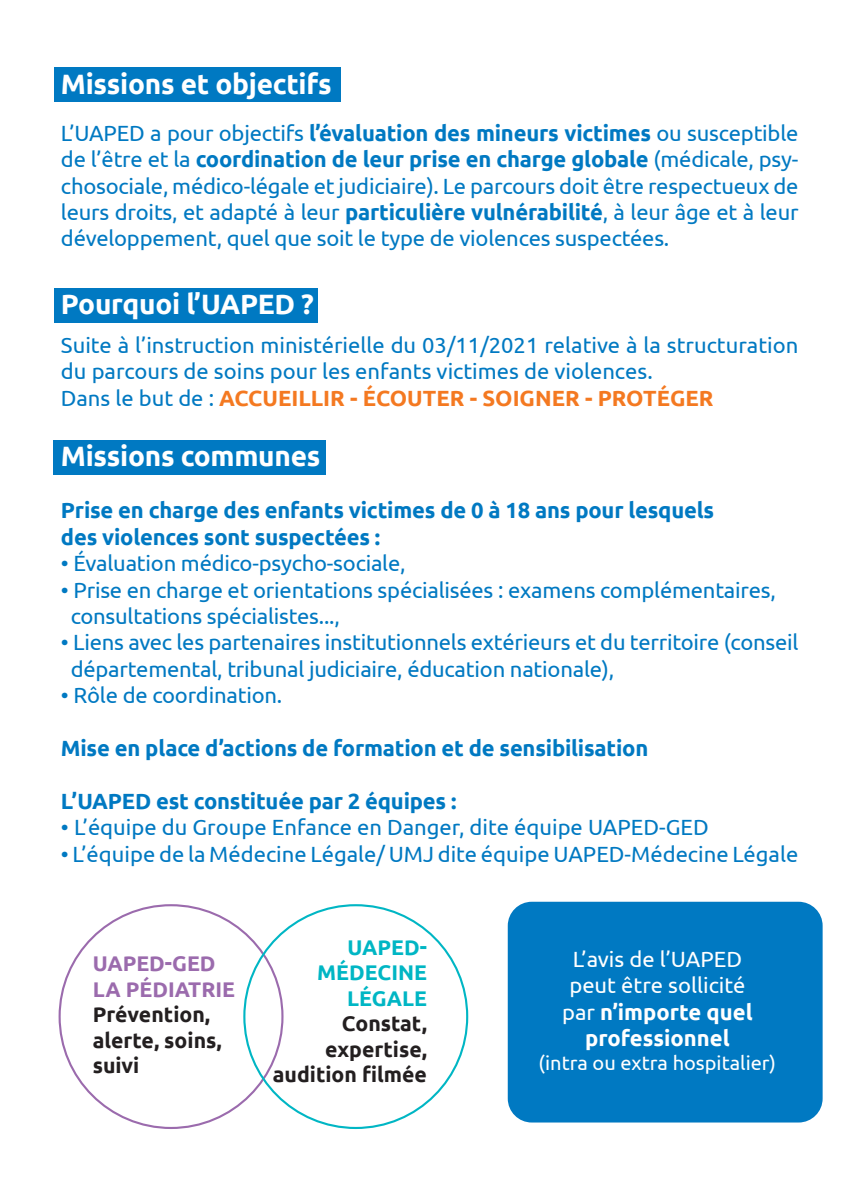
<style>
.page{position:relative;width:851px;height:1191px;background:#fff}
.page>*{position:absolute;margin:0;border:0;box-sizing:border-box;transform-origin:0 0}
.t1{font:700 28px "Ubuntu";letter-spacing:-.01em;color:#fff}
.t2{font:22px/26.4px "Ubuntu";letter-spacing:-.01em;color:#0079c2}
.t3{font:700 22px/26.4px "Ubuntu";letter-spacing:-.01em;color:#0079c2}
.t4{font:22px/26.4px "Ubuntu";color:#fff;text-align:center}
.t5{font:700 21.2px/25.4px "Ubuntu";color:#231f20}
.t6{font:700 21.2px/25.4px "Ubuntu";color:#9b6bad}
.t7{font:700 21.2px/25.4px "Ubuntu";color:#00b6c4;text-align:right}
.t8{font:20px "Ubuntu";color:#fff}
.s1{font-weight:700}
.s2{font-weight:700;color:#f47921}
</style>
<div class="page">
<div style="left:507px;top:901px;width:315px;height:221px;background:#0079c2;border-radius:24px"></div>
<div style="left:54px;top:441px;width:272px;height:34px;background:#0079c2"></div>
<div style="left:54px;top:288px;width:263px;height:34px;background:#0079c2"></div>
<div style="left:54px;top:68px;width:286px;height:34px;background:#0079c2"></div>
<p class="t1" style="left:61px;top:67px;width:272px">Missions et objectifs</p>
<p class="t2" style="left:61px;top:121px;width:739px;text-align:justify">L’UAPED a pour objectifs <span class="s1">l’évaluation des mineurs victimes</span> ou susceptible de l’être et la <span class="s1">coordination de leur prise en charge globale</span> (médicale, psy&shy;chosociale, médico-légale et judiciaire). Le parcours doit être respectueux de leurs droits, et adapté à leur <span class="s1">particulière vulnérabilité</span>, à leur âge et à leur développement, quel que soit le type de violences suspectées.</p>
<p class="t1" style="left:61px;top:292px;width:254px">Pourquoi l’UAPED ?</p>
<p class="t2" style="left:61px;top:333px;width:738px">Suite à l’instruction ministérielle du 03/11/2021 relative à la structuration du parcours de soins pour les enfants victimes de violences.<br>Dans le but de : <span class="s2">ACCUEILLIR - ÉCOUTER - SOIGNER - PROTÉGER</span></p>
<p class="t1" style="left:61px;top:439px;width:261px">Missions communes</p>
<p class="t3" style="left:61px;top:498px;width:654px">Prise en charge des enfants victimes de 0 à 18 ans pour lesquels des violences sont suspectées :</p>
<p class="t2" style="left:61px;top:551px;width:346px">• Évaluation médico-psycho-sociale,</p>
<p class="t2" style="left:71px;top:578px;width:706px;text-indent:-10px">• Prise en charge et orientations spécialisées : examens complémentaires, consultations spécialistes...,</p>
<p class="t2" style="left:71px;top:630px;width:729px;text-indent:-10px">• Liens avec les partenaires institutionnels extérieurs et du territoire (conseil départemental, tribunal judiciaire, éducation nationale),</p>
<p class="t2" style="left:61px;top:683px;width:223px">• Rôle de coordination.</p>
<p class="t3" style="left:61px;top:734px;width:588px">Mise en place d’actions de formation et de sensibilisation</p>
<p class="t3" style="left:61px;top:789px;width:397px">L’UAPED est constituée par 2 équipes :</p>
<p class="t2" style="left:61px;top:815px;width:649px">• L’équipe du Groupe Enfance en Danger, dite équipe UAPED-GED</p>
<p class="t2" style="left:61px;top:842px;width:738px">• L’équipe de la Médecine Légale/ UMJ dite équipe UAPED-Médecine Légale</p>
<p class="t6" style="left:93px;top:950px;width:144px">UAPED-GED<br>LA PÉDIATRIE</p>
<p class="t5" style="left:93px;top:1003px;width:130px">Prévention, alerte, soins, suivi</p>
<p class="t7" style="left:317px;top:934px;width:111px">UAPED-<br>MÉDECINE<br>LÉGALE</p>
<p class="t5" style="left:273px;top:1012px;width:156px;text-align:right">Constat, expertise, audition filmée</p>
<p class="t4" style="left:562px;top:947px;width:192px">L’avis de l’UAPED peut être sollicité par <span class="s1">n’importe quel professionnel</span></p>
<p class="t8" style="left:538px;top:1054px;width:239px">(intra ou extra hospitalier)</p>
</div>
